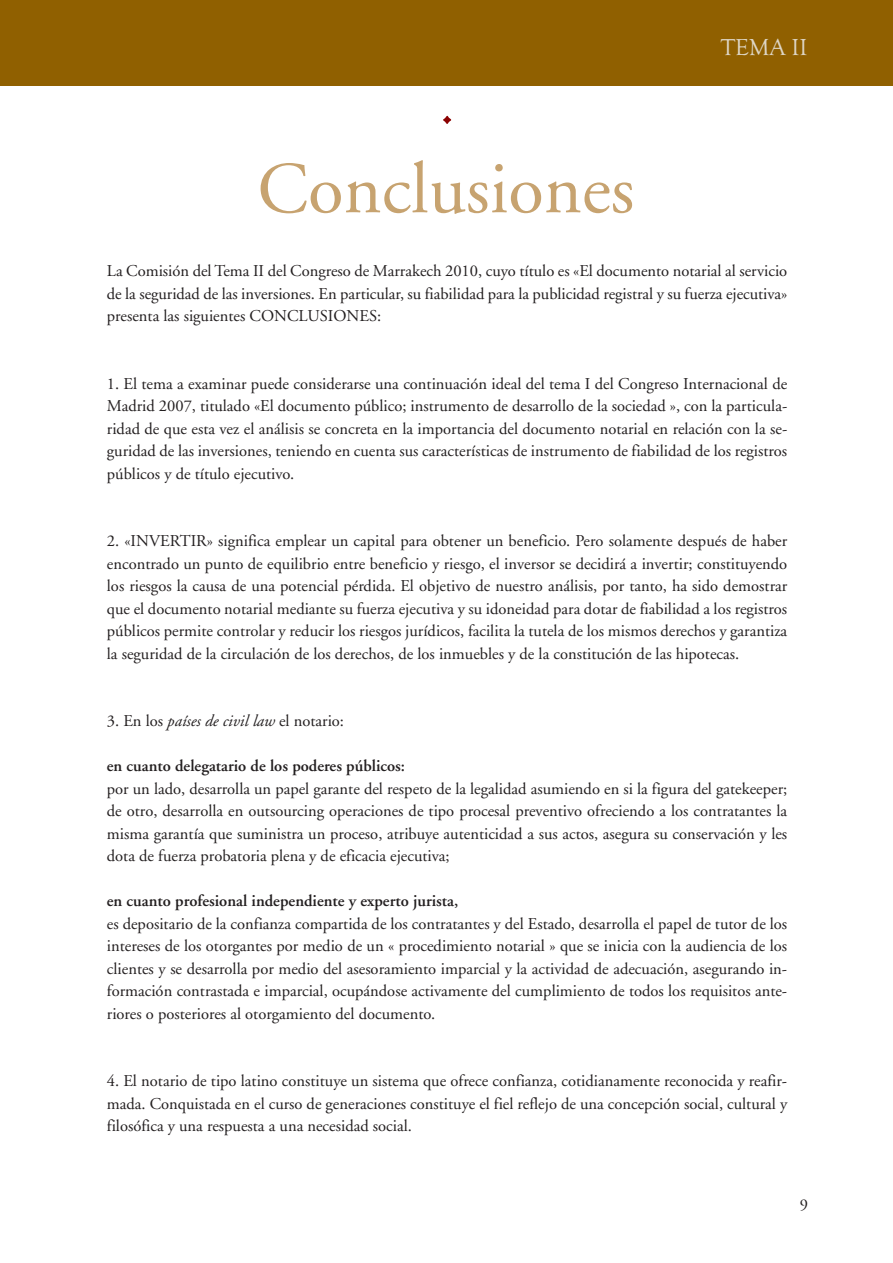
<style>
.page{position:relative;width:893px;height:1263px;background:#fff}
.page>*{position:absolute;margin:0;border:0;box-sizing:border-box;transform-origin:0 0}
.t1{font:72.75px "Adobe Garamond";color:#c7a370}
.t2{font:63px "Goudy Old Style T";color:#8b0202}
.t3{font:23.85px "Goudy Old Style T";color:#ded6c6}
.t4{font:16.5px/22.5px "Adobe Garamond";color:#231f20;text-align:justify}
.t5{font:600 16.5px "Adobe Garamond";color:#231f20}
.s1{font-style:italic}
</style>
<div class="page">
<div style="left:0;top:0;width:893px;height:85px;background:#906000"></div>
<h2 class="t2" style="left:439px;top:64px;width:17px">.</h2>
<h1 class="t1" style="left:257px;top:160px;width:378px">Conclusiones</h1>
<h3 class="t3" style="left:721px;top:33px;width:88px">TEMA II</h3>
<p class="t4" style="left:107px;top:261px;width:682px">La Comisión del Tema II del Congreso de Marrakech 2010, cuyo título es «El documento notarial al servicio de la seguridad de las inversiones. En particular, su fiabilidad para la publicidad registral y su fuerza ejecutiva» presenta las siguientes CONCLUSIONES:</p>
<p class="t4" style="left:107px;top:373px;width:682px">1. El tema a examinar puede considerarse una continuación ideal del tema I del Congreso Internacional de Madrid 2007, titulado «El documento público; instrumento de desarrollo de la sociedad », con la particula&shy;ridad de que esta vez el análisis se concreta en la importancia del documento notarial en relación con la se&shy;guridad de las inversiones, teniendo en cuenta sus características de instrumento de fiabilidad de los registros públicos y de título ejecutivo.</p>
<p class="t4" style="left:107px;top:531px;width:682px">2. «INVERTIR» significa emplear un capital para obtener un beneficio. Pero solamente después de haber encontrado un punto de equilibrio entre beneficio y riesgo, el inversor se decidirá a invertir; constituyendo los riesgos la causa de una potencial pérdida. El objetivo de nuestro análisis, por tanto, ha sido demostrar que el documento notarial mediante su fuerza ejecutiva y su idoneidad para dotar de fiabilidad a los registros públicos permite controlar y reducir los riesgos jurídicos, facilita la tutela de los mismos derechos y garantiza la seguridad de la circulación de los derechos, de los inmuebles y de la constitución de las hipotecas.</p>
<p class="t4" style="left:107px;top:711px;width:239px">3. En los <span class="s1">países de civil law</span> el notario:</p>
<p class="t5" style="left:107px;top:759px;width:300px">en cuanto delegatario de los poderes públicos:</p>
<p class="t4" style="left:107px;top:778px;width:682px">por un lado, desarrolla un papel garante del respeto de la legalidad asumiendo en si la figura del gatekeeper; de otro, desarrolla en outsourcing operaciones de tipo procesal preventivo ofreciendo a los contratantes la misma garantía que suministra un proceso, atribuye autenticidad a sus actos, asegura su conservación y les dota de fuerza probatoria plena y de eficacia ejecutiva;</p>
<p class="t5" style="left:107px;top:894px;width:353px">en cuanto profesional independiente y experto jurista,</p>
<p class="t4" style="left:107px;top:913px;width:682px">es depositario de la confianza compartida de los contratantes y del Estado, desarrolla el papel de tutor de los intereses de los otorgantes por medio de un « procedimiento notarial » que se inicia con la audiencia de los clientes y se desarrolla por medio del asesoramiento imparcial y la actividad de adecuación, asegurando in&shy;formación contrastada e imparcial, ocupándose activamente del cumplimiento de todos los requisitos ante&shy;riores o posteriores al otorgamiento del documento.</p>
<p class="t4" style="left:107px;top:1071px;width:682px">4. El notario de tipo latino constituye un sistema que ofrece confianza, cotidianamente reconocida y reafir&shy;mada. Conquistada en el curso de generaciones constituye el fiel reflejo de una concepción social, cultural y filosófica y una respuesta a una necesidad social.</p>
<p class="t4" style="left:800px;top:1194px;width:10px">9</p>
</div>
